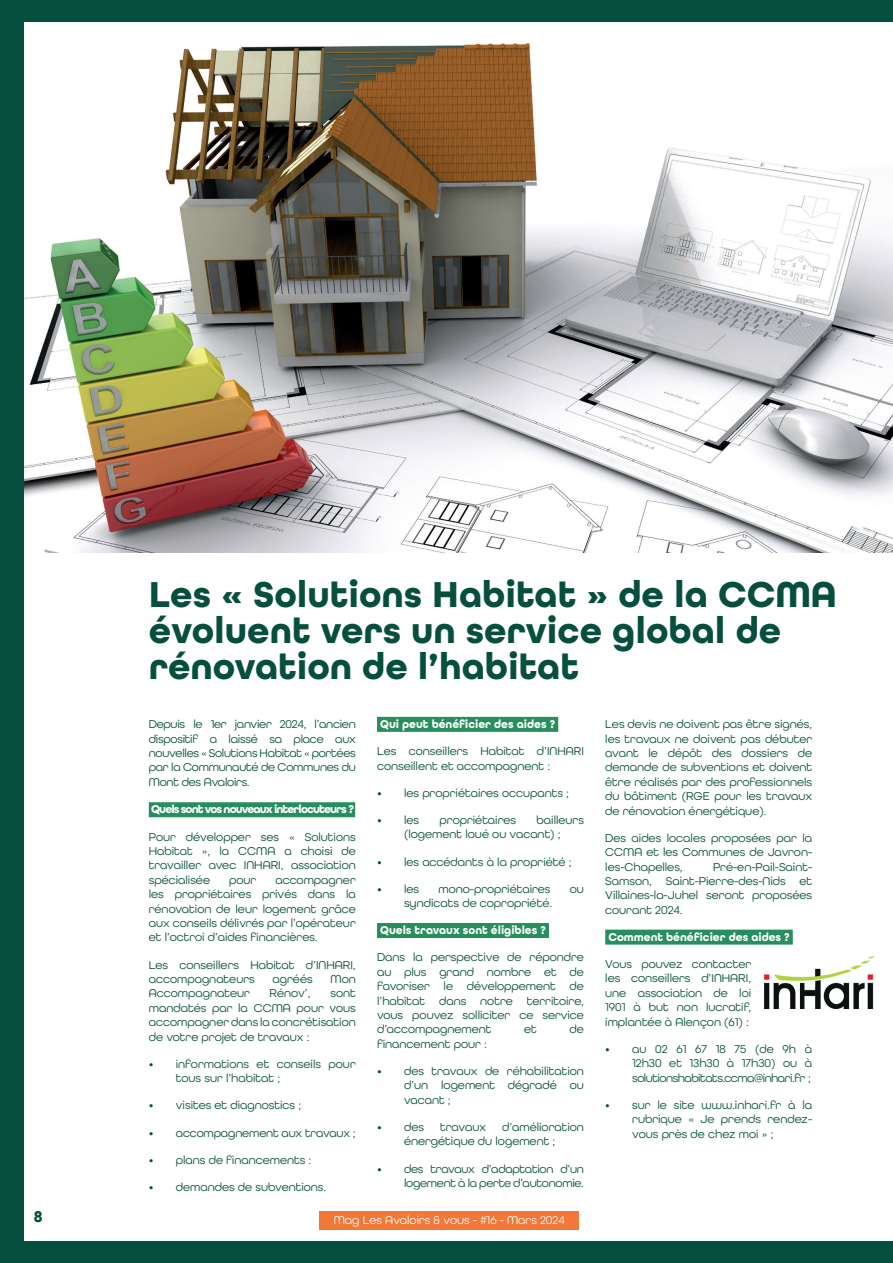
<style>
.page{position:relative;width:893px;height:1263px;background:#064e3d}
.page>*{position:absolute;margin:0;border:0;box-sizing:border-box;transform-origin:0 0}
.t1{font:700 38.1px/36px "All Round Gothic";color:#064e3d}
.t2{font:700 16.5px "All Round Gothic";color:#064e3d}
.t3{font:12px/14.4px "All Round Gothic";color:#064e3d;text-align:justify}
.t4{font:700 12px "All Round Gothic";color:#fff}
.t5{font:12px/14.4px "All Round Gothic";letter-spacing:-.02em;color:#064e3d;text-align:right}
.t6{font:700 12px "All Round Gothic";letter-spacing:-.08em;color:#fff}
.t7{font:12px "All Round Gothic";color:#fff}
</style>
<div class="page">
<div style="left:25px;top:22px;width:868px;height:1219px;background:#fff"></div>
<div style="left:320px;top:1211px;width:259px;height:18px;background:#f37737"></div>
<img style="left:24px;top:22px;width:869px;height:531px">
<div style="left:149px;top:802px;width:206px;height:15px;background:#268f5d"></div>
<div style="left:377px;top:717px;width:181px;height:15px;background:#268f5d"></div>
<div style="left:377px;top:923px;width:172px;height:15px;background:#268f5d"></div>
<div style="left:605px;top:929px;width:188px;height:15px;background:#268f5d"></div>
<img style="left:764px;top:956px;width:109px;height:52px">
<h1 class="t1" style="left:149px;top:577px;width:689px">Les « Solutions Habitat » de la CCMA évoluent vers un service global de rénovation de l’habitat</h1>
<p class="t3" style="left:149px;top:717px;width:208px">Depuis le 1er janvier 2024, l’ancien dispositif a laissé sa place aux nouvelles « Solutions Habitat « portées par la Communauté de Communes du Mont des Avaloirs.</p>
<p class="t6" style="left:151px;top:802px;width:204px">Quels sont vos nouveaux interlocuteurs ?</p>
<p class="t3" style="left:149px;top:829px;width:208px">Pour développer ses « Solutions Habitat », la CCMA a choisi de travailler avec INHARI, association spécialisée</p>
<p class="t3" style="left:149px;top:872px;width:208px;text-indent:127px">accompagner les propriétaires privés dans la rénovation de leur logement grâce aux conseils délivrés par l’opérateur et l’octroi d’aides financières.</p>
<p class="t3" style="left:149px;top:957px;width:208px">Les conseillers Habitat d’INHARI, accompagnateurs</p>
<p class="t3" style="left:229px;top:872px;width:29px">pour</p>
<p class="t3" style="left:273px;top:971px;width:42px">agréés</p>
<p class="t3" style="left:331px;top:971px;width:27px">Mon</p>
<p class="t3" style="left:149px;top:986px;width:103px">Accompagnateur</p>
<p class="t3" style="left:270px;top:986px;width:42px">Rénov’,</p>
<p class="t3" style="left:149px;top:986px;width:208px;text-indent:182px">sont mandatés par la CCMA pour vous accompagner dans la concrétisation de votre projet de travaux :</p>
<p class="t3" style="left:176px;top:1056px;width:181px;text-indent:-27px">• informations et conseils pour tous sur l’habitat ;</p>
<p class="t3" style="left:149px;top:1098px;width:154px">• visites et diagnostics ;</p>
<p class="t3" style="left:149px;top:1125px;width:208px">• accompagnement aux travaux ;</p>
<p class="t3" style="left:149px;top:1152px;width:164px">• plans de financements :</p>
<p class="t3" style="left:149px;top:1179px;width:179px">• demandes de subventions.</p>
<p class="t4" style="left:380px;top:717px;width:176px">Qui peut bénéficier des aides ?</p>
<p class="t3" style="left:377px;top:744px;width:208px">Les conseillers Habitat d’INHARI conseillent et accompagnent :</p>
<p class="t3" style="left:377px;top:785px;width:194px">• les propriétaires occupants ;</p>
<p class="t3" style="left:377px;top:812px;width:44px">• les</p>
<p class="t3" style="left:440px;top:812px;width:78px">propriétaires</p>
<p class="t3" style="left:404px;top:812px;width:181px;text-indent:133px">bailleurs (logement loué ou vacant) ;</p>
<p class="t3" style="left:377px;top:854px;width:196px">• les accédants à la propriété ;</p>
<p class="t3" style="left:377px;top:881px;width:44px">• les</p>
<p class="t3" style="left:438px;top:881px;width:114px">mono-propriétaires</p>
<p class="t3" style="left:570px;top:881px;width:16px">ou</p>
<p class="t3" style="left:404px;top:896px;width:150px">syndicats de copropriété.</p>
<p class="t4" style="left:380px;top:923px;width:167px">Quels travaux sont éligibles ?</p>
<p class="t3" style="left:377px;top:950px;width:208px">Dans la perspective de répondre au plus grand nombre et de favoriser le développement de l’habitat dans notre territoire, vous pouvez solliciter ce service d’accompagnement</p>
<p class="t3" style="left:524px;top:1022px;width:14px">et</p>
<p class="t3" style="left:570px;top:1022px;width:16px">de</p>
<p class="t3" style="left:377px;top:1036px;width:111px">financement pour :</p>
<p class="t3" style="left:404px;top:1063px;width:181px;text-indent:-27px">• des travaux de réhabilitation d’un logement dégradé ou vacant ;</p>
<p class="t3" style="left:377px;top:1119px;width:48px">• des</p>
<p class="t3" style="left:440px;top:1119px;width:47px">travaux</p>
<p class="t3" style="left:404px;top:1119px;width:181px;text-indent:98px">d’amélioration énergétique du logement ;</p>
<p class="t5" style="left:377px;top:1161px;width:208px">• des travaux d’adaptation d’un logement à la perte d’autonomie.</p>
<h2 class="t2" style="left:34px;top:1206px;width:10px">8</h2>
<p class="t7" style="left:334px;top:1212px;width:233px">Mag Les Avaloirs &amp; vous - #16 - Mars 2024</p>
<p class="t3" style="left:605px;top:717px;width:208px">Les devis ne doivent pas être signés, les travaux ne doivent pas débuter avant le dépôt des dossiers de demande de subventions et doivent être réalisés par des professionnels du bâtiment (RGE pour les travaux de rénovation énergétique).</p>
<p class="t3" style="left:605px;top:830px;width:208px">Des aides locales proposées par la CCMA et les Communes de Javron&shy;les-Chapelles,</p>
<p class="t3" style="left:605px;top:859px;width:208px;text-indent:108px">Pré-en-Pail-Saint-Samson, Saint-Pierre-des-Nids et Villaines-la-Juhel seront proposées courant 2024.</p>
<p class="t4" style="left:608px;top:930px;width:183px">Comment bénéficier des aides ?</p>
<p class="t3" style="left:605px;top:956px;width:148px">Vous pouvez contacter les conseillers d’INHARI, une association de loi 1901 à but non lucratif, implantée à Alençon (61) :</p>
<p class="t3" style="left:632px;top:1041px;width:181px;text-indent:-27px">• au 02 61 67 18 75 (de 9h à 12h30 et 13h30 à 17h30) ou à solutionshabitats.ccma@inhari.fr ;</p>
<p class="t3" style="left:632px;top:1097px;width:181px;text-indent:-27px">• sur le site www.inhari.fr à la rubrique « Je prends rendez&shy;vous près de chez moi » ;</p>
</div>
